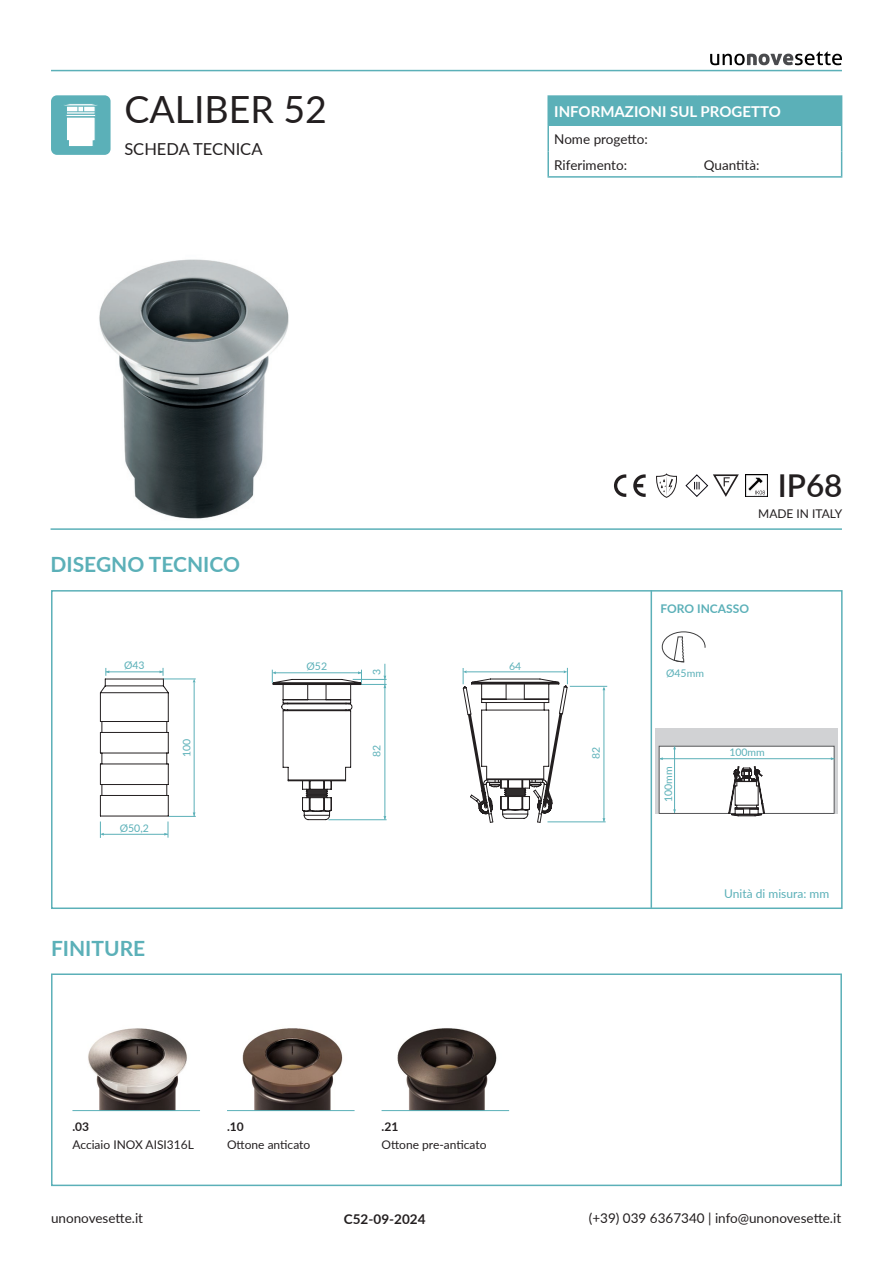
<style>
.page{position:relative;width:893px;height:1263px;background:#fff}
.page>*{position:absolute;margin:0;border:0;box-sizing:border-box;transform-origin:0 0}
.t1{font:37.5px "Lato";color:#231f20}
.t2{font:600 31.5px "Lato";color:#231f20}
.TITOLETTI_VERDI{font:700 21px "Lato";color:#5bb0b8}
.t3{font:16.5px "Lato";color:#231f20}
.t4{font:700 15px "Lato";color:#fff}
.t5{font:13.5px "Lato";color:#231f20}
.t6{font:700 13.5px "Lato";color:#231f20}
.t7{font:12px "Lato";color:#231f20}
.t8{font:12px "Lato";color:#5bb0b8}
.Body_Text{font:700 12px "Lato";color:#5bb0b8}
.t9{font:700 12px "Lato";color:#231f20}
.Body_Text-2{font:10.5px "Lato";color:#5bb0b8}
</style>
<div class="page">
<svg style="left:710px;top:51px;width:132px;height:14px"></svg>
<hr style="left:51px;top:70px;width:791px;height:1px;background:#5bb0b8">
<hr style="left:651px;top:590px;width:1px;height:318px;background:#5bb0b8">
<div style="left:51px;top:973px;width:791px;height:213px;border:2px solid #5bb0b8"></div>
<div style="left:51px;top:590px;width:792px;height:319px;border:2px solid #5bb0b8"></div>
<div style="left:51px;top:95px;width:60px;height:60px;background:#5bb0b8;border-radius:6px"></div>
<svg style="left:614px;top:474px;width:12px;height:23px"></svg>
<svg style="left:633px;top:474px;width:13px;height:23px"></svg>
<svg style="left:686px;top:474px;width:53px;height:23px"></svg>
<svg style="left:656px;top:474px;width:21px;height:23px"></svg>
<img style="left:746px;top:474px;width:22px;height:23px">
<div style="left:753px;top:490px;width:14px;height:5px;background:#fff"></div>
<svg style="left:755px;top:490px;width:10px;height:4px"></svg>
<svg style="left:673px;top:636px;width:12px;height:27px"></svg>
<div style="left:662px;top:631px;width:43px;height:31px;border:1px solid #3e3e3f;border-radius:50%"></div>
<div style="left:656px;top:728px;width:182px;height:86px;background:#d1d2d4"></div>
<svg style="left:736px;top:816px;width:21px;height:1px"></svg>
<svg style="left:658px;top:745px;width:177px;height:71px;background:#ebecec"></svg>
<svg style="left:64px;top:104px;width:34px;height:42px"></svg>
<img style="left:397px;top:1028px;width:100px;height:82px">
<img style="left:242px;top:1028px;width:101px;height:82px">
<img style="left:88px;top:1028px;width:99px;height:82px">
<hr style="left:227px;top:1110px;width:128px;height:1px;background:#5bb0b8">
<hr style="left:72px;top:1110px;width:128px;height:1px;background:#5bb0b8">
<hr style="left:51px;top:528px;width:791px;height:2px;background:#5bb0b8">
<div style="left:548px;top:96px;width:294px;height:30px;background:#5bb0b8"></div>
<hr style="left:547px;top:126px;width:2px;height:25px;background:#5bb0b8">
<hr style="left:547px;top:151px;width:2px;height:25px;background:#5bb0b8">
<hr style="left:547px;top:95px;width:151px;height:2px;background:#5bb0b8">
<hr style="left:547px;top:97px;width:2px;height:29px;background:#5bb0b8">
<hr style="left:698px;top:95px;width:144px;height:2px;background:#5bb0b8">
<svg style="left:841px;top:126px;width:1px;height:50px"></svg>
<hr style="left:547px;top:176px;width:151px;height:2px;background:#5bb0b8">
<hr style="left:698px;top:176px;width:144px;height:2px;background:#5bb0b8">
<hr style="left:382px;top:1110px;width:127px;height:1px;background:#5bb0b8">
<img style="left:99px;top:259px;width:190px;height:260px">
<svg style="left:100px;top:668px;width:96px;height:170px"></svg>
<hr style="left:385px;top:664px;width:1px;height:155px;background:#5bb0b8">
<svg style="left:272px;top:670px;width:115px;height:150px"></svg>
<hr style="left:604px;top:688px;width:1px;height:133px;background:#5bb0b8">
<hr style="left:547px;top:822px;width:59px;height:1px;background:#5bb0b8">
<hr style="left:570px;top:686px;width:37px;height:1px;background:#5bb0b8">
<svg style="left:463px;top:668px;width:105px;height:155px"></svg>
<hr style="left:467px;top:672px;width:97px;height:1px;background:#5bb0b8">
<p class="t1" style="left:124px;top:83px;width:204px">CALIBER 52</p>
<p class="t3" style="left:124px;top:137px;width:140px">SCHEDA TECNICA</p>
<p class="t4" style="left:554px;top:101px;width:228px">INFORMAZIONI SUL PROGETTO</p>
<p class="t5" style="left:554px;top:129px;width:95px">Nome progetto:</p>
<p class="t5" style="left:554px;top:155px;width:74px">Riferimento:</p>
<p class="t5" style="left:704px;top:155px;width:57px">Quantità:</p>
<p class="TITOLETTI_VERDI" style="left:51px;top:549px;width:191px">DISEGNO TECNICO</p>
<p class="Body_Text-2" style="left:124px;top:657px;width:22px">Ø43</p>
<p class="Body_Text-2" style="left:120px;top:820px;width:31px">Ø50,2</p>
<p class="Body_Text-2" style="left:179px;top:757px;width:20px;rotate:-90deg">100</p>
<p class="TITOLETTI_VERDI" style="left:51px;top:933px;width:96px">FINITURE</p>
<p class="Body_Text-2" style="left:307px;top:658px;width:22px">Ø52</p>
<p class="Body_Text-2" style="left:369px;top:675px;width:8px;rotate:-90deg">3</p>
<p class="Body_Text-2" style="left:369px;top:757px;width:14px;rotate:-90deg">82</p>
<p class="Body_Text-2" style="left:509px;top:658px;width:14px">64</p>
<p class="t9" style="left:72px;top:1117px;width:18px">.03</p>
<p class="t7" style="left:72px;top:1135px;width:123px">Acciaio INOX AISI316L</p>
<p class="t9" style="left:227px;top:1117px;width:18px">.10</p>
<p class="t7" style="left:227px;top:1135px;width:85px">Ottone anticato</p>
<p class="t9" style="left:382px;top:1117px;width:18px">.21</p>
<p class="t7" style="left:382px;top:1135px;width:106px">Ottone pre-anticato</p>
<p class="Body_Text-2" style="left:588px;top:759px;width:14px;rotate:-90deg">82</p>
<p class="t2" style="left:778px;top:463px;width:66px">IP68</p>
<p class="t7" style="left:758px;top:505px;width:86px">MADE IN ITALY</p>
<p class="Body_Text" style="left:661px;top:600px;width:90px">FORO INCASSO</p>
<p class="Body_Text-2" style="left:666px;top:665px;width:39px">Ø45mm</p>
<p class="Body_Text-2" style="left:661px;top:802px;width:37px;rotate:-90deg">100mm</p>
<p class="Body_Text-2" style="left:729px;top:745px;width:37px">100mm</p>
<p class="t8" style="left:724px;top:885px;width:106px">Unità di misura: mm</p>
<p class="t5" style="left:51px;top:1208px;width:94px">unonovesette.it</p>
<p class="t6" style="left:344px;top:1209px;width:83px">C52-09-2024</p>
<p class="t5" style="left:589px;top:1208px;width:254px">(+39) 039 6367340 | info@unonovesette.it</p>
</div>
